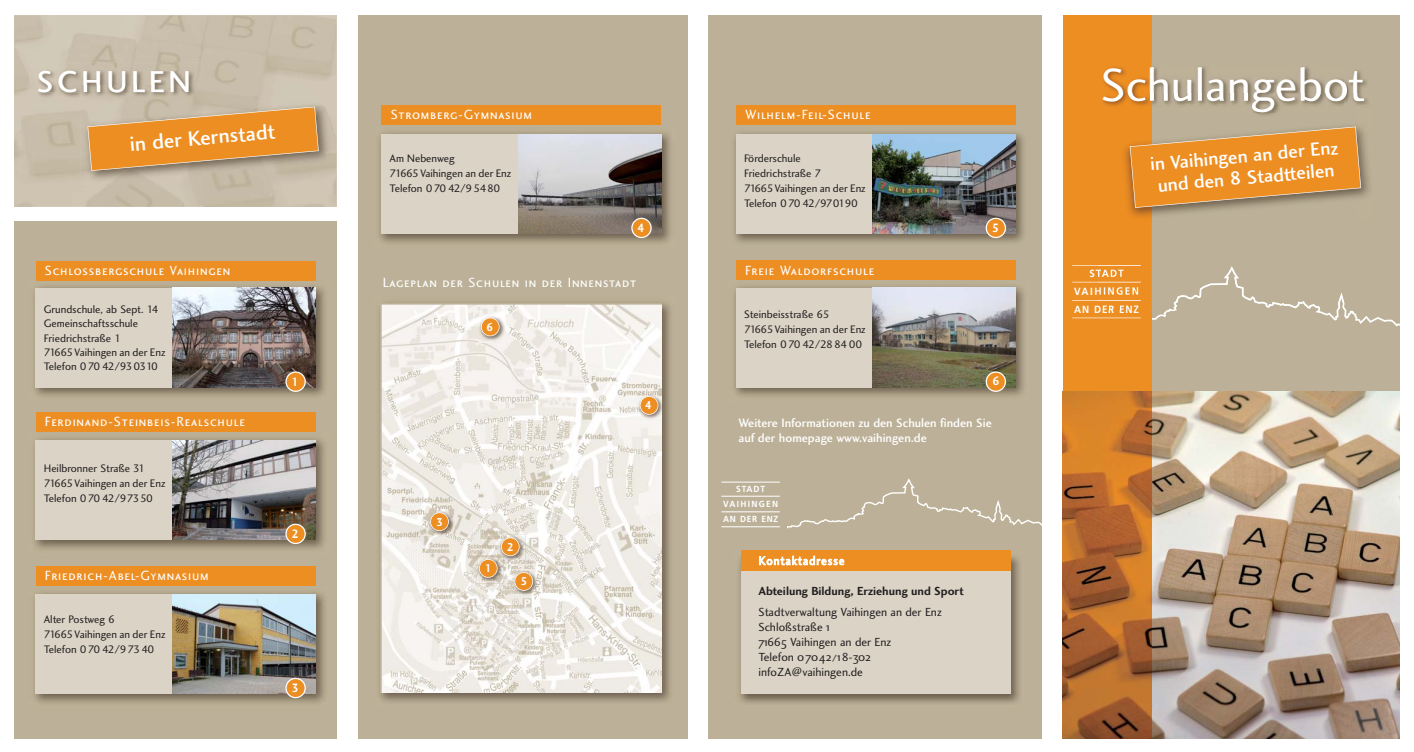
<style>
.page{position:relative;width:1414px;height:752px;background:#fff}
.page>*{position:absolute;margin:0;border:0;box-sizing:border-box;transform-origin:0 0}
.t1{font:48.12px "Charlotte Sans Book Plain";color:#fff}
.t2{font:31.25px "Charlotte Sans Medium Plain";letter-spacing:.12em;color:#fff}
.t3{font:21.5px "Charlotte Sans Medium Plain";color:#fff}
.t4{font:19.5px/21.9px "Charlotte Sans Medium Plain";color:#fff}
.t5{font:13.75px "Charlotte Sans Small Caps Plain";letter-spacing:.06em;color:#fff}
.t6{font:12.62px "Charlotte Sans Bold Plain";color:#fff;scale:.9 1}
.t7{font:12.5px/15px "Charlotte Sans Medium Plain";color:#fff}
.t8{font:12.25px "Charlotte Sans Book Plain";letter-spacing:.08em;color:#fff;scale:.96 1}
.t9{font:12.12px/15px "Charlotte Sans Book Plain";color:#231f20}
.t10{font:12.12px "Charlotte Sans Bold Plain";color:#231f20}
.t11{font:12.12px "Charlotte Sans Small Caps Plain";color:#231f20}
.t12{font:11.88px "Charlotte Sans Bold Plain";color:#fff;scale:.9 1}
.t13{font:11.25px/15px "Charlotte Sans Book Plain";letter-spacing:-.005em;color:#231f20}
.t14{font:700 10.38px "Frutiger";letter-spacing:.085em;color:#fff;scale:.95 1}
.t15{font:700 8.88px/15.4px "Frutiger";letter-spacing:.11em;color:#fff;text-align:center;scale:.95 1}
.s1{font-family:"Charlotte Sans Small Caps Plain"}
.s2{font-family:"Charlotte Sans Book Plain"}
</style>
<div class="page">
<div style="left:1063px;top:15px;width:336px;height:723px;background:#bcb198"></div>
<div style="left:1063px;top:15px;width:88px;height:723px;background:#ed8e22"></div>
<hr style="left:1072px;top:265px;width:69px;height:1px;background:#fff">
<img style="left:1151px;top:391px;width:248px;height:347px">
<img style="left:1063px;top:391px;width:88px;height:347px">
<img style="left:1151px;top:57px;width:52px;height:10px">
<img style="left:1097px;top:265px;width:44px;height:1px">
<img style="left:1151px;top:67px;width:193px;height:27px">
<img style="left:1103px;top:67px;width:48px;height:39px">
<img style="left:1347px;top:70px;width:20px;height:24px">
<svg style="left:1072px;top:266px;width:328px;height:62px"></svg>
<img style="left:1344px;top:81px;width:3px;height:13px">
<img style="left:1349px;top:71px;width:15px;height:23px">
<img style="left:1347px;top:94px;width:22px;height:103px">
<img style="left:1124px;top:112px;width:153px;height:110px">
<img style="left:1118px;top:94px;width:229px;height:18px">
<img style="left:1118px;top:94px;width:33px;height:8px">
<svg style="left:1349px;top:94px;width:15px;height:7px"></svg>
<svg style="left:1130px;top:126px;width:231px;height:82px"></svg>
<div style="left:708px;top:15px;width:333px;height:723px;background:#bcb198"></div>
<img style="left:739px;top:556px;width:281px;height:148px">
<img style="left:734px;top:132px;width:290px;height:129px">
<img style="left:734px;top:286px;width:290px;height:110px">
<div style="left:358px;top:15px;width:329px;height:723px;background:#bcb198"></div>
<img style="left:378px;top:132px;width:293px;height:111px">
<img style="left:379px;top:302px;width:292px;height:400px">
<div style="left:14px;top:221px;width:322px;height:517px;background:#bcb198"></div>
<img style="left:33px;top:286px;width:292px;height:110px">
<img style="left:34px;top:438px;width:291px;height:111px">
<img style="left:33px;top:592px;width:292px;height:111px">
<img style="left:117px;top:63px;width:85px;height:22px">
<img style="left:38px;top:71px;width:151px;height:21px">
<img style="left:81px;top:85px;width:252px;height:100px">
<img style="left:81px;top:85px;width:108px;height:7px">
<svg style="left:88px;top:106px;width:231px;height:65px;background:#db994d"></svg>
<div style="left:36px;top:288px;width:142px;height:99px;background:#dad3c6"></div>
<img style="left:172px;top:288px;width:143px;height:99px">
<svg style="left:285px;top:371px;width:21px;height:20px"></svg>
<div style="left:36px;top:440px;width:142px;height:99px;background:#dad3c6"></div>
<img style="left:172px;top:440px;width:143px;height:99px">
<svg style="left:285px;top:523px;width:21px;height:21px"></svg>
<div style="left:36px;top:594px;width:142px;height:99px;background:#dad3c6"></div>
<img style="left:172px;top:594px;width:143px;height:99px">
<svg style="left:285px;top:677px;width:21px;height:20px"></svg>
<div style="left:36px;top:566px;width:280px;height:19px;background:#ed8e22"></div>
<div style="left:36px;top:412px;width:280px;height:19px;background:#ed8e22"></div>
<div style="left:36px;top:261px;width:280px;height:19px;background:#ed8e22"></div>
<div style="left:741px;top:550px;width:270px;height:143px;background:#dad3c6"></div>
<div style="left:741px;top:550px;width:270px;height:21px;background:#ed8e22"></div>
<svg style="left:787px;top:479px;width:255px;height:49px"></svg>
<hr style="left:721px;top:526px;width:59px;height:1px;background:#fff">
<hr style="left:721px;top:511px;width:59px;height:1px;background:#fff">
<hr style="left:721px;top:481px;width:59px;height:1px;background:#fff">
<hr style="left:721px;top:495px;width:59px;height:1px;background:#fff">
<div style="left:736px;top:134px;width:142px;height:99px;background:#dad3c6"></div>
<img style="left:872px;top:134px;width:144px;height:99px">
<svg style="left:986px;top:217px;width:20px;height:21px"></svg>
<div style="left:736px;top:288px;width:142px;height:99px;background:#dad3c6"></div>
<img style="left:872px;top:288px;width:144px;height:99px">
<svg style="left:986px;top:371px;width:20px;height:20px"></svg>
<div style="left:736px;top:261px;width:280px;height:19px;background:#ed8e22"></div>
<div style="left:736px;top:106px;width:280px;height:19px;background:#ed8e22"></div>
<div style="left:382px;top:134px;width:142px;height:99px;background:#dad3c6"></div>
<img style="left:518px;top:134px;width:143px;height:99px">
<svg style="left:631px;top:217px;width:21px;height:21px"></svg>
<div style="left:381px;top:106px;width:280px;height:19px;background:#ed8e22"></div>
<img style="left:382px;top:304px;width:280px;height:388px">
<img style="left:512px;top:569px;width:27px;height:27px">
<img style="left:478px;top:314px;width:27px;height:28px">
<svg style="left:481px;top:317px;width:19px;height:19px"></svg>
<img style="left:427px;top:509px;width:28px;height:27px">
<svg style="left:430px;top:512px;width:19px;height:18px"></svg>
<img style="left:637px;top:393px;width:25px;height:27px">
<svg style="left:640px;top:396px;width:18px;height:18px"></svg>
<img style="left:498px;top:534px;width:27px;height:3px">
<img style="left:476px;top:556px;width:3px;height:27px">
<svg style="left:479px;top:537px;width:54px;height:53px;background:#dfc4a2"></svg>
<h2 class="t2" style="left:37px;top:69px;width:155px">SCHULEN</h2>
<h3 class="t3" style="left:129px;top:135px;width:147px;rotate:-5deg">in der Kernstadt</h3>
<p class="t5" style="left:45px;top:262px;width:187px">Schlossbergschule Vaihingen</p>
<p class="t13" style="left:44px;top:303px;width:123px;line-height:14.4px">Grundschule, ab Sept. 14<br>Gemeinschaftsschule<br>Friedrichstraße 1<br>71665Vaihingen an der Enz<br>Telefon 070 42/930310</p>
<p class="t5" style="left:45px;top:413px;width:201px">Ferdinand-Steinbeis-Realschule</p>
<p class="t13" style="left:44px;top:461px;width:123px">Heilbronner Straße 31<br>71665Vaihingen an der Enz<br>Telefon 070 42/97350</p>
<p class="t5" style="left:45px;top:567px;width:165px">Friedrich-Abel-Gymnasium</p>
<p class="t13" style="left:44px;top:612px;width:123px">Alter Postweg 6<br>71665Vaihingen an der Enz<br>Telefon 070 42/97340</p>
<p class="t6" style="left:292px;top:376px;width:9px">1</p>
<p class="t6" style="left:292px;top:528px;width:9px">2</p>
<p class="t6" style="left:292px;top:682px;width:9px">3</p>
<p class="t5" style="left:391px;top:106px;width:143px">Stromberg-Gymnasium</p>
<p class="t13" style="left:390px;top:152px;width:123px">Am Nebenweg<br>71665Vaihingen an der Enz<br>Telefon 070 42/95480</p>
<p class="t6" style="left:638px;top:222px;width:9px">4</p>
<p class="t5" style="left:383px;top:274px;width:255px">Lageplan der Schulen in der Innenstadt</p>
<p class="t12" style="left:486px;top:322px;width:9px">6</p>
<p class="t12" style="left:437px;top:517px;width:9px">3</p>
<p class="t12" style="left:485px;top:563px;width:9px">1</p>
<p class="t12" style="left:507px;top:542px;width:9px">2</p>
<p class="t12" style="left:521px;top:576px;width:9px">5</p>
<p class="t12" style="left:645px;top:400px;width:9px">4</p>
<p class="t5" style="left:745px;top:106px;width:127px">Wilhelm-Feil-Schule</p>
<p class="t13" style="left:744px;top:152px;width:123px">Förderschule<br>Friedrichstraße 7<br>71665Vaihingen an der Enz<br>Telefon 070 42/970190</p>
<p class="t5" style="left:745px;top:261px;width:131px">Freie Waldorfschule</p>
<p class="t13" style="left:744px;top:307px;width:123px">Steinbeisstraße 65<br>71665Vaihingen an der Enz<br>Telefon 070 42/288400</p>
<p class="t6" style="left:992px;top:222px;width:9px">5</p>
<p class="t6" style="left:992px;top:376px;width:9px">6</p>
<p class="t7" style="left:738px;top:416px;width:255px">Weitere Informationen zu den Schulen finden Sie auf der homepage www.vaihingen.de</p>
<p class="t15" style="left:723px;top:481px;width:60px">STADT<br>VAIHINGEN<br>AN DER ENZ</p>
<p class="t8" style="left:759px;top:555px;width:91px">Kontaktadresse</p>
<p class="t10" style="left:758px;top:585px;width:207px">Abteilung Bildung, Erziehung und Sport</p>
<p class="t9" style="left:758px;top:605px;width:185px">Stadtverwaltung Vaihingen an der Enz<br>Schloßstraße <span class="s1">1<br>71665</span> Vaihingen an der Enz</p>
<p class="t11" style="left:758px;top:649px;width:114px"><span class="s2">Telefon</span> 07042/18-302</p>
<p class="t9" style="left:758px;top:665px;width:106px">infoZA@vaihingen.de</p>
<h1 class="t1" style="left:1101px;top:66px;width:265px">Schulangebot</h1>
<h3 class="t4" style="left:1149px;top:155px;width:190px;rotate:-5deg">in Vaihingen an der Enz und den 8 Stadtteilen</h3>
<p class="t14" style="left:1074px;top:305px;width:70px">AN DER ENZ</p>
</div>
